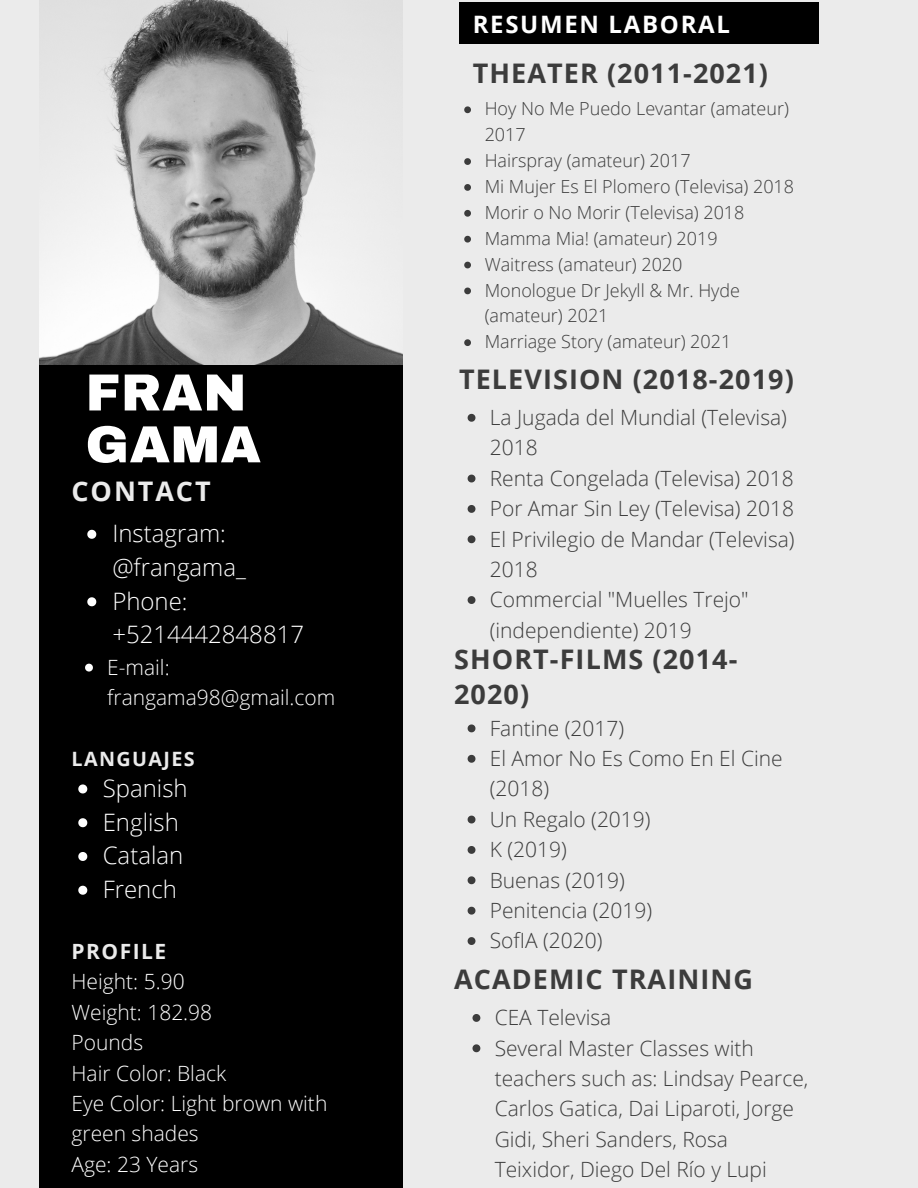
<style>
.page{position:relative;width:918px;height:1188px;background:#ebebeb}
.page>*{position:absolute;margin:0;border:0;box-sizing:border-box;transform-origin:0 0}
.t1{font:900 52.2px "Archivo";letter-spacing:.01em;color:#fff}
.t2{font:700 27px/34.8px "Open Sans";letter-spacing:.04em;color:#3c3c3c}
.t3{font:700 27px "Open Sans";letter-spacing:.07em;color:#ebebeb}
.t4{font:300 24px/33.8px "Open Sans";color:#fff}
.t5{font:700 24px "Open Sans";letter-spacing:.07em;color:#fff}
.t6{font:300 21px/30.3px "Open Sans";color:#3c3c3c}
.t7{font:300 21px/30.3px "Open Sans";color:#fff}
.t8{font:700 21px "Open Sans";letter-spacing:.07em;color:#ebebeb}
.t9{font:700 19.8px "Open Sans";letter-spacing:.07em;color:#ebebeb}
.t10{font:300 18px/25.8px "Open Sans";color:#3c3c3c}
</style>
<div class="page">
<div style="left:39px;top:364px;width:363px;height:824px;background:#000"></div>
<svg style="left:78px;top:784px;width:9px;height:9px"></svg>
<svg style="left:78px;top:818px;width:9px;height:9px"></svg>
<svg style="left:78px;top:852px;width:9px;height:9px"></svg>
<svg style="left:78px;top:886px;width:9px;height:9px"></svg>
<svg style="left:87px;top:530px;width:9px;height:9px"></svg>
<svg style="left:87px;top:597px;width:9px;height:9px"></svg>
<svg style="left:85px;top:664px;width:8px;height:8px"></svg>
<img style="left:39px;top:0;width:363px;height:364px">
<div style="left:459px;top:2px;width:360px;height:42px;background:#000"></div>
<svg style="left:464px;top:106px;width:7px;height:7px"></svg>
<svg style="left:464px;top:158px;width:7px;height:7px"></svg>
<svg style="left:464px;top:184px;width:7px;height:7px"></svg>
<svg style="left:464px;top:210px;width:7px;height:7px"></svg>
<svg style="left:464px;top:236px;width:7px;height:7px"></svg>
<svg style="left:464px;top:262px;width:7px;height:6px"></svg>
<svg style="left:464px;top:288px;width:7px;height:6px"></svg>
<svg style="left:464px;top:339px;width:7px;height:7px"></svg>
<svg style="left:468px;top:414px;width:7px;height:8px"></svg>
<svg style="left:468px;top:475px;width:7px;height:7px"></svg>
<svg style="left:468px;top:505px;width:7px;height:8px"></svg>
<svg style="left:468px;top:535px;width:7px;height:8px"></svg>
<svg style="left:468px;top:596px;width:7px;height:8px"></svg>
<svg style="left:468px;top:724px;width:7px;height:8px"></svg>
<svg style="left:468px;top:755px;width:7px;height:8px"></svg>
<svg style="left:468px;top:816px;width:7px;height:7px"></svg>
<svg style="left:468px;top:846px;width:7px;height:8px"></svg>
<svg style="left:468px;top:876px;width:7px;height:8px"></svg>
<svg style="left:468px;top:907px;width:7px;height:8px"></svg>
<svg style="left:468px;top:937px;width:7px;height:8px"></svg>
<svg style="left:472px;top:1014px;width:8px;height:8px"></svg>
<svg style="left:472px;top:1044px;width:8px;height:8px"></svg>
<p class="t1" style="left:86px;top:365px;width:163px">FRAN</p>
<p class="t1" style="left:86px;top:417px;width:177px">GAMA</p>
<p class="t3" style="left:72px;top:473px;width:141px">CONTACT</p>
<p class="t4" style="left:112px;top:516px;width:135px">Instagram: @frangama_</p>
<p class="t4" style="left:112px;top:583px;width:193px">Phone: +5214442848817</p>
<p class="t7" style="left:107px;top:652px;width:230px">E-mail: frangama98@gmail.com</p>
<p class="t9" style="left:72px;top:744px;width:125px">LANGUAJES</p>
<p class="t4" style="left:103px;top:771px;width:86px">Spanish</p>
<p class="t4" style="left:103px;top:804px;width:78px">English</p>
<p class="t4" style="left:103px;top:838px;width:82px">Catalan</p>
<p class="t4" style="left:103px;top:872px;width:76px">French</p>
<p class="t8" style="left:72px;top:937px;width:96px">PROFILE</p>
<p class="t7" style="left:72px;top:966px;width:115px">Height: 5.90</p>
<p class="t7" style="left:72px;top:997px;width:142px">Weight: 182.98</p>
<p class="t7" style="left:72px;top:1027px;width:73px">Pounds</p>
<p class="t7" style="left:72px;top:1057px;width:156px">Hair Color: Black</p>
<p class="t7" style="left:72px;top:1088px;width:257px">Eye Color: Light brown with green shades</p>
<p class="t7" style="left:72px;top:1148px;width:128px">Age: 23 Years</p>
<p class="t5" style="left:473px;top:7px;width:259px">RESUMEN LABORAL</p>
<p class="t2" style="left:473px;top:56px;width:297px">THEATER (2011-2021)</p>
<p class="t10" style="left:485px;top:96px;width:306px">Hoy No Me Puedo Levantar (amateur)<br>2017</p>
<p class="t10" style="left:485px;top:147px;width:207px">Hairspray (amateur) 2017</p>
<p class="t10" style="left:485px;top:173px;width:311px">Mi Mujer Es El Plomero (Televisa) 2018</p>
<p class="t10" style="left:485px;top:199px;width:261px">Morir o No Morir (Televisa) 2018</p>
<p class="t10" style="left:485px;top:225px;width:234px">Mamma Mia! (amateur) 2019</p>
<p class="t10" style="left:485px;top:251px;width:199px">Waitress (amateur) 2020</p>
<p class="t10" style="left:485px;top:277px;width:257px">Monologue Dr Jekyll &amp; Mr. Hyde (amateur) 2021</p>
<p class="t10" style="left:485px;top:328px;width:248px">Marriage Story (amateur) 2021</p>
<p class="t2" style="left:459px;top:361px;width:336px">TELEVISION (2018-2019)</p>
<p class="t6" style="left:490px;top:402px;width:299px">La Jugada del Mundial (Televisa)<br>2018</p>
<p class="t6" style="left:490px;top:463px;width:305px">Renta Congelada (Televisa) 2018</p>
<p class="t6" style="left:490px;top:493px;width:306px">Por Amar Sin Ley (Televisa) 2018</p>
<p class="t6" style="left:490px;top:523px;width:306px">El Privilegio de Mandar (Televisa)<br>2018</p>
<p class="t6" style="left:490px;top:584px;width:260px">Commercial "Muelles Trejo" (independiente) 2019</p>
<p class="t2" style="left:454px;top:641px;width:285px">SHORT-FILMS (2014-<br>2020)</p>
<p class="t6" style="left:490px;top:712px;width:136px">Fantine (2017)</p>
<p class="t6" style="left:490px;top:743px;width:294px">El Amor No Es Como En El Cine (2018)</p>
<p class="t6" style="left:490px;top:804px;width:162px">Un Regalo (2019)</p>
<p class="t6" style="left:490px;top:834px;width:78px">K (2019)</p>
<p class="t6" style="left:490px;top:864px;width:137px">Buenas (2019)</p>
<p class="t6" style="left:490px;top:895px;width:164px">Penitencia (2019)</p>
<p class="t6" style="left:490px;top:925px;width:114px">SofIA (2020)</p>
<p class="t2" style="left:454px;top:961px;width:300px">ACADEMIC TRAINING</p>
<p class="t6" style="left:495px;top:1002px;width:118px">CEA Televisa</p>
<p class="t6" style="left:495px;top:1032px;width:315px">Several Master Classes with teachers such as: Lindsay Pearce,<br>Carlos Gatica, Dai Liparoti, Jorge<br>Gidi, Sheri Sanders, Rosa<br>Teixidor, Diego Del Río y Lupi</p>
</div>
